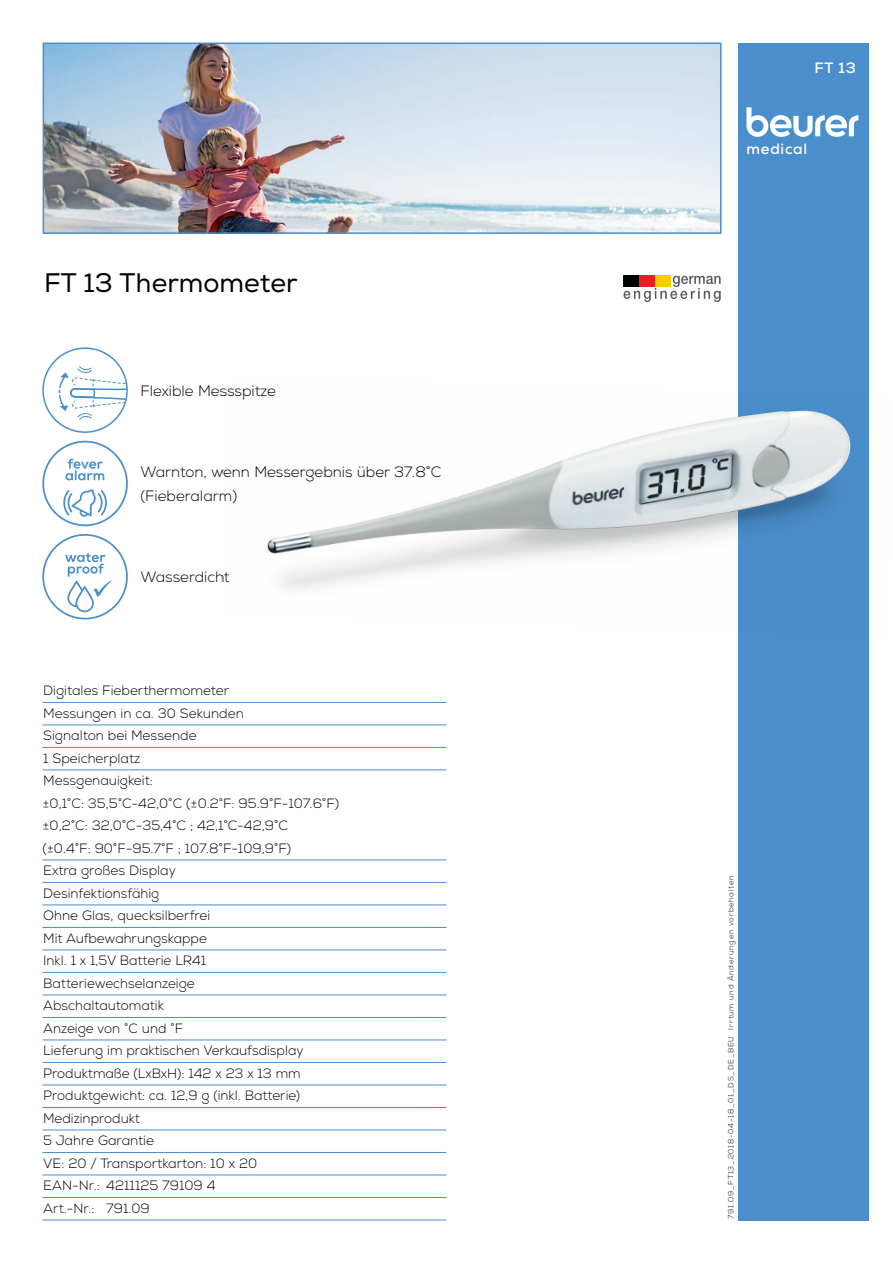
<style>
.page{position:relative;width:893px;height:1263px;background:#fff}
.page>*{position:absolute;margin:0;border:0;box-sizing:border-box;transform-origin:0 0}
.t1{font:25.5px "Nexa";color:#000}
.t2{font:300 15px/24px "Nexa";color:#000}
.t3{font:700 15px "Nexa";letter-spacing:.05em;color:#fff}
.t4{font:300 13.5px/22.5px "Nexa";color:#000}
.t5{font:300 7.5px "Nexa";letter-spacing:.1em;color:#000}
</style>
<div class="page">
<div style="left:738px;top:43px;width:131px;height:1177px;background:#4a8ecc"></div>
<img style="left:46px;top:46px;width:672px;height:185px">
<div style="left:43px;top:43px;width:678px;height:191px;border:2px solid #4a8ecc"></div>
<svg style="left:746px;top:107px;width:112px;height:30px"></svg>
<hr style="left:43px;top:702px;width:403px;height:1px;background:#4a8ecc">
<hr style="left:43px;top:725px;width:403px;height:1px;background:#4a8ecc">
<hr style="left:43px;top:747px;width:403px;height:1px;background:#4a8ecc">
<hr style="left:43px;top:770px;width:403px;height:1px;background:#4a8ecc">
<hr style="left:43px;top:860px;width:403px;height:1px;background:#4a8ecc">
<hr style="left:43px;top:882px;width:403px;height:1px;background:#4a8ecc">
<hr style="left:43px;top:905px;width:403px;height:1px;background:#4a8ecc">
<hr style="left:43px;top:927px;width:403px;height:1px;background:#4a8ecc">
<hr style="left:43px;top:950px;width:403px;height:1px;background:#4a8ecc">
<hr style="left:43px;top:972px;width:403px;height:1px;background:#4a8ecc">
<hr style="left:43px;top:995px;width:403px;height:1px;background:#4a8ecc">
<hr style="left:43px;top:1017px;width:403px;height:1px;background:#4a8ecc">
<hr style="left:43px;top:1040px;width:403px;height:1px;background:#4a8ecc">
<hr style="left:43px;top:1062px;width:403px;height:1px;background:#4a8ecc">
<hr style="left:43px;top:1085px;width:403px;height:1px;background:#4a8ecc">
<hr style="left:43px;top:1107px;width:403px;height:1px;background:#4a8ecc">
<hr style="left:43px;top:1130px;width:403px;height:1px;background:#4a8ecc">
<hr style="left:43px;top:1152px;width:403px;height:1px;background:#4a8ecc">
<hr style="left:43px;top:1175px;width:403px;height:1px;background:#4a8ecc">
<hr style="left:43px;top:1197px;width:403px;height:1px;background:#4a8ecc">
<hr style="left:43px;top:1220px;width:403px;height:1px;background:#4a8ecc">
<svg style="left:623px;top:276px;width:98px;height:26px"></svg>
<div style="left:624px;top:275px;width:15px;height:11px;background:#000"></div>
<div style="left:639px;top:275px;width:16px;height:11px;background:#ed1d24"></div>
<div style="left:655px;top:275px;width:16px;height:11px;background:#f5ce00"></div>
<svg style="left:56px;top:350px;width:72px;height:82px"></svg>
<img style="left:267px;top:410px;width:541px;height:179px">
<img style="left:268px;top:411px;width:583px;height:143px">
<svg style="left:42px;top:441px;width:86px;height:85px"></svg>
<svg style="left:42px;top:534px;width:86px;height:85px"></svg>
<h1 class="t1" style="left:44px;top:266px;width:255px">FT 13 Thermometer</h1>
<p class="t2" style="left:140px;top:379px;width:137px">Flexible Messspitze</p>
<p class="t2" style="left:140px;top:460px;width:303px">Warnton, wenn Messergebnis über 37.8°C (Fieberalarm)</p>
<p class="t2" style="left:140px;top:566px;width:91px">Wasserdicht</p>
<p class="t4" style="left:43px;top:680px;width:298px">Digitales Fieberthermometer<br>Messungen in ca. 30 Sekunden<br>Signalton bei Messende<br>1 Speicherplatz<br>Messgenauigkeit:<br>±0,1°C: 35,5°C-42,0°C (±0.2°F: 95.9°F-107.6°F) ±0,2°C: 32,0°C-35,4°C ; 42,1°C-42,9°C (±0.4°F: 90°F-95.7°F ; 107.8°F-109,9°F)<br>Extra großes Display<br>Desinfektionsfähig<br>Ohne Glas, quecksilberfrei<br>Mit Aufbewahrungskappe<br>Inkl. 1 x 1,5V Batterie LR41<br>Batteriewechselanzeige<br>Abschaltautomatik<br>Anzeige von °C und °F<br>Lieferung im praktischen Verkaufsdisplay<br>Produktmaße (LxBxH): 142 x 23 x 13 mm<br>Produktgewicht: ca. 12,9 g (inkl. Batterie)<br>Medizinprodukt<br>5 Jahre Garantie<br>VE: 20 / Transportkarton: 10 x 20<br>EAN-Nr.: 4211125 79109 4<br>Art.-Nr.: 791.09</p>
<p class="t3" style="left:814px;top:58px;width:43px">FT 13</p>
<p class="t3" style="left:746px;top:139px;width:62px">medical</p>
<p class="t5" style="left:727px;top:1219px;width:345px;rotate:-90deg">791.09_FT13_2018-04-18_01_DS_DE_BEU Irrtum und Änderungen vorbehalten</p>
</div>
